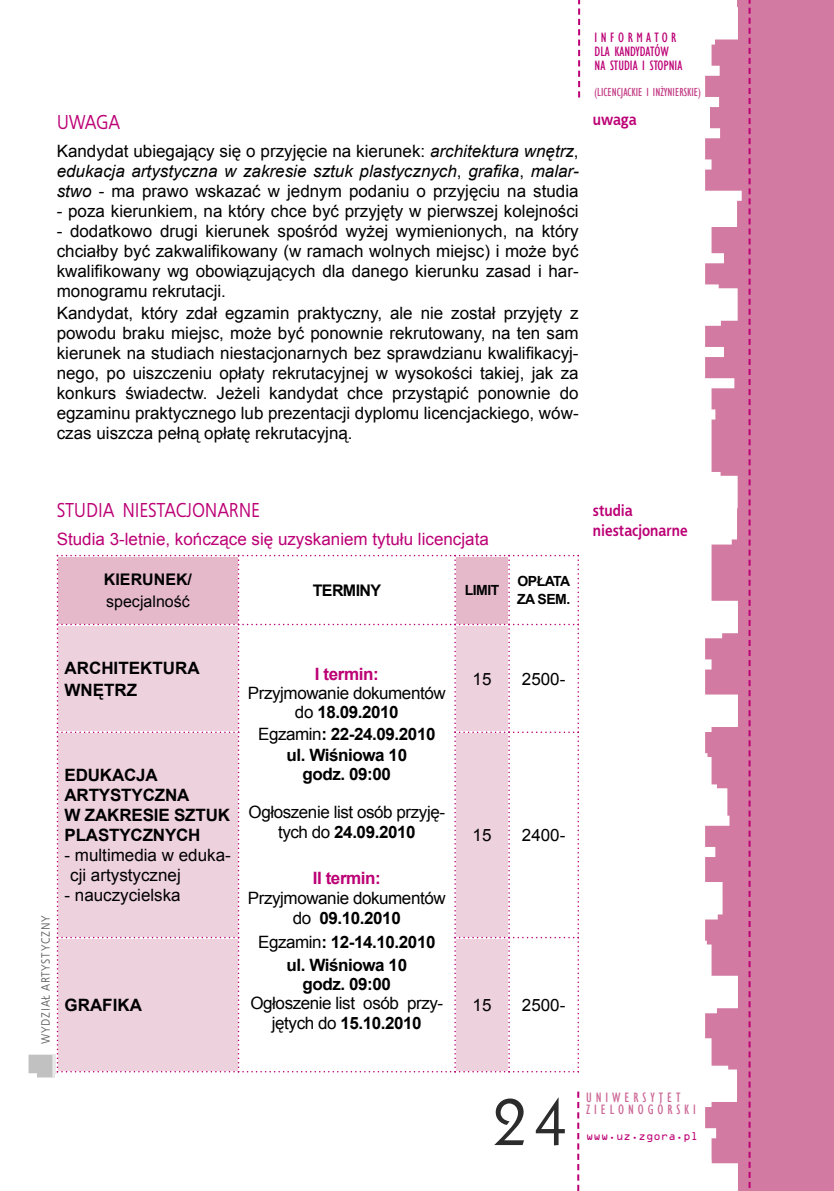
<style>
.page{position:relative;width:834px;height:1191px;background:#fff}
.page>*{position:absolute;margin:0;border:0;box-sizing:border-box;transform-origin:0 0}
.t1{font:72px "Geometric 231 BT Roman C";color:#2c2c2c}
.t2{font:20px "EFN Bureau OT";color:#bc0075}
.t3{font:17px/20px "Arial";color:#000;text-align:justify}
.t4{font:700 17px/20px "Arial";letter-spacing:-.01em;color:#000}
.t5{font:17px/19.2px "Arial";letter-spacing:-.025em;color:#000;text-align:center}
.t6{font:17px "Arial";color:#bc0075}
.t7{font:700 17px "Arial";letter-spacing:-.025em;color:#bc0075}
.t8{font:700 16px/20px "EFN Bureau OT";color:#bc0075}
.t9{font:16px "Arial";color:#000}
.t10{font:700 16px "Arial";color:#000}
.t11{font:700 16px "Arial";letter-spacing:-.035em;color:#000}
.t12{font:condensed 14px/14px "Gill Sans";color:#bc0075}
.t13{font:condensed 14px/12px "Gill Sans";letter-spacing:.28em;color:#cc6695}
.t14{font:700 14px/18px "Arial";letter-spacing:-.035em;color:#000}
.t15{font:condensed 12px "Gill Sans";color:#c33c84}
.t16{font:12px "EFN Bureau OT";letter-spacing:.08em;color:#636363}
.t17{font:12px "OCRA Extended";letter-spacing:.02em;color:#bc0075}
.s1{font-style:italic}
.s2{font-weight:700}
.s3{font-weight:400}
</style>
<div class="page">
<svg style="left:578px;top:0;width:2px;height:97px"></svg>
<svg style="left:577px;top:1091px;width:2px;height:100px"></svg>
<svg style="left:705px;top:0;width:128px;height:1191px;background:#d688ab"></svg>
<svg style="left:748px;top:0;width:2px;height:1191px;background:#c8458e"></svg>
<svg style="left:29px;top:555px;width:550px;height:522px"></svg>
<p class="t2" style="left:57px;top:110px;width:65px">UWAGA</p>
<p class="t3" style="left:57px;top:141px;width:523px">Kandydat ubiegający się o przyjęcie na kierunek: <span class="s1">architektura wnętrz</span>, <span class="s1">edukacja artystyczna w zakresie sztuk plastycznych</span>, <span class="s1">grafika</span>, <span class="s1">malar&shy;stwo</span> - ma prawo wskazać w jednym podaniu o przyjęciu na studia</p>
<p class="t3" style="left:57px;top:201px;width:523px">- poza kierunkiem, na który chce być przyjęty w pierwszej kolejności</p>
<p class="t3" style="left:57px;top:221px;width:523px">- dodatkowo drugi kierunek spośród wyżej wymienionych, na który chciałby być zakwalifikowany (w ramach wolnych miejsc) i może być kwalifikowany wg obowiązujących dla danego kierunku zasad i har&shy;monogramu rekrutacji.</p>
<p class="t3" style="left:57px;top:303px;width:523px">Kandydat, który zdał egzamin praktyczny, ale nie został przyjęty z powodu braku miejsc, może być ponownie rekrutowany, na ten sam kierunek na studiach niestacjonarnych bez sprawdzianu kwalifikacyj&shy;nego, po uiszczeniu opłaty rekrutacyjnej w wysokości takiej, jak za konkurs świadectw. Jeżeli kandydat chce przystąpić ponownie do egzaminu praktycznego lub prezentacji dyplomu licencjackiego, wów&shy;czas uiszcza pełną opłatę rekrutacyjną.</p>
<p class="t12" style="left:594px;top:30px;width:89px">INFORMATOR<br>DLA KANDYDATÓW<br>NA STUDIA I STOPNIA</p>
<p class="t15" style="left:594px;top:85px;width:108px">(LICENCJACKIE I INŻYNIERSKIE)</p>
<p class="t8" style="left:592px;top:110px;width:45px">uwaga</p>
<p class="t2" style="left:57px;top:498px;width:204px">STUDIA NIESTACJONARNE</p>
<p class="t6" style="left:57px;top:528px;width:433px">Studia 3-letnie, kończące się uzyskaniem tytułu licencjata</p>
<p class="t10" style="left:104px;top:569px;width:90px">KIERUNEK/</p>
<p class="t9" style="left:106px;top:591px;width:85px">specjalność</p>
<p class="t11" style="left:313px;top:580px;width:70px">TERMINY</p>
<p class="t14" style="left:465px;top:581px;width:36px">LIMIT</p>
<p class="t14" style="left:517px;top:572px;width:55px">OPŁATA<br>ZA SEM.</p>
<p class="t16" style="left:39px;top:1044px;width:131px;rotate:-90deg">WYDZIAŁ ARTYSTYCZNY</p>
<p class="t4" style="left:64px;top:657px;width:137px;line-height:22px">ARCHITEKTURA<br>WNĘTRZ</p>
<p class="t7" style="left:315px;top:663px;width:65px">I termin:</p>
<p class="t3" style="left:472px;top:669px;width:20px">15</p>
<p class="t3" style="left:522px;top:669px;width:45px">2500-</p>
<p class="t5" style="left:248px;top:684px;width:199px">Przyjmowanie dokumentów do <span class="s2">18.09.2010</span></p>
<p class="t4" style="left:258px;top:723px;width:179px;line-height:21.2px;text-align:center"><span class="s3">Egzamin</span>: 22-24.09.2010 ul. Wiśniowa 10</p>
<p class="t4" style="left:302px;top:764px;width:90px">godz. 09:00</p>
<p class="t5" style="left:248px;top:803px;width:198px">Ogłoszenie list osób przyję&shy;tych do <span class="s2">24.09.2010</span></p>
<p class="t7" style="left:313px;top:866px;width:69px">II termin:</p>
<p class="t5" style="left:248px;top:888px;width:199px;line-height:20px">Przyjmowanie dokumentów do <span class="s2">09.10.2010</span></p>
<p class="t4" style="left:258px;top:930px;width:179px;line-height:23.2px;text-align:center"><span class="s3">Egzamin</span>: 12-14.10.2010 ul. Wiśniowa 10</p>
<p class="t4" style="left:302px;top:974px;width:90px">godz. 09:00</p>
<p class="t5" style="left:250px;top:994px;width:194px">Ogłoszenie list osób przy&shy;jętych do <span class="s2">15.10.2010</span></p>
<p class="t4" style="left:64px;top:765px;width:167px">EDUKACJA<br>ARTYSTYCZNA<br>W ZAKRESIE SZTUK<br>PLASTYCZNYCH</p>
<p class="t3" style="left:70px;top:845px;width:162px;text-indent:-6px">- multimedia w eduka&shy;cji artystycznej</p>
<p class="t3" style="left:64px;top:885px;width:118px">- nauczycielska</p>
<p class="t3" style="left:472px;top:825px;width:20px">15</p>
<p class="t3" style="left:522px;top:825px;width:45px">2400-</p>
<p class="t4" style="left:64px;top:995px;width:79px">GRAFIKA</p>
<p class="t3" style="left:472px;top:995px;width:20px">15</p>
<p class="t3" style="left:522px;top:995px;width:45px">2500-</p>
<p class="t8" style="left:592px;top:500px;width:96px">studia niestacjonarne</p>
<h1 class="t1" style="left:490px;top:1073px;width:82px">24</h1>
<p class="t13" style="left:586px;top:1091px;width:111px">UNIWERSYTET<br>ZIELONOGÓRSKI</p>
<p class="t17" style="left:586px;top:1129px;width:114px">www.uz.zgora.pl</p>
</div>
